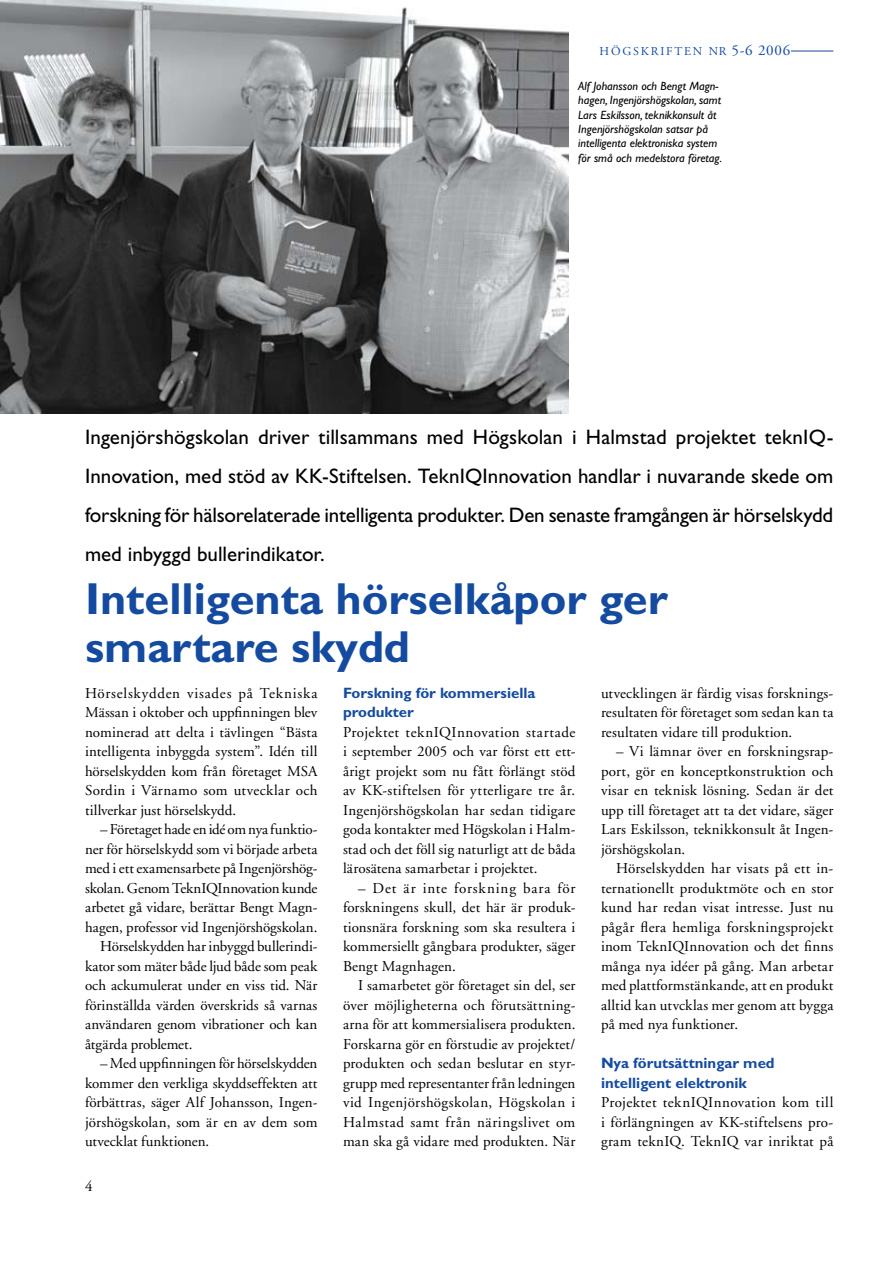
<style>
.page{position:relative;width:893px;height:1263px;background:#fff}
.page>*{position:absolute;margin:0;border:0;box-sizing:border-box;transform-origin:0 0}
.t1{font:700 45px/48px "Gill Sans";color:#144ba0}
.t2{font:21px/39px "Gill Sans";letter-spacing:-.005em;color:#000;text-align:justify}
.t3{font:15px/19.5px "Adobe Garamond";color:#000;text-align:justify}
.t4{font:700 15px/19.5px "Gill Sans";color:#144ba0}
.t5{font:italic 12px/14.4px "Gill Sans";color:#000}
.t6{font:12px "Adobe Garamond";letter-spacing:.15em;color:#144ba0}
.s1{font-size:15px}
</style>
<div class="page">
<hr style="left:85px;top:51px;width:748px;height:1px;background:#144ba0">
<div style="left:599px;top:44px;width:192px;height:20px;background:#fff"></div>
<div style="left:544px;top:28px;width:54px;height:62px;background:#fff"></div>
<img style="left:0;top:0;width:568px;height:414px">
<p class="t6" style="left:600px;top:44px;width:192px">HÖGSKRIFTEN NR <span class="s1">5-6 2006</span></p>
<p class="t5" style="left:578px;top:79px;width:145px">Alf Johansson och Bengt Magn&shy;hagen, Ingenjörshögskolan, samt<br>Lars Eskilsson, teknikkonsult åt<br>Ingenjörshögskolan satsar på intelligenta elektroniska system för små och medelstora företag.</p>
<p class="t2" style="left:85px;top:418px;width:750px">Ingenjörshögskolan driver tillsammans med Högskolan i Halmstad projektet teknIQ-Innovation, med stöd av KK-Stiftelsen. TeknIQInnovation handlar i nuvarande skede om forskning för hälsorelaterade intelligenta produkter. Den senaste framgången är hörselskydd med inbyggd bullerindikator.</p>
<h1 class="t1" style="left:85px;top:575px;width:584px">Intelligenta hörselkåpor ger smartare skydd</h1>
<p class="t4" style="left:343px;top:683px;width:194px">Forskning för kommersiella produkter</p>
<p class="t3" style="left:343px;top:722px;width:234px">Projektet teknIQInnovation startade i september 2005 och var först ett ett&shy;årigt projekt som nu fått förlängt stöd av KK-stiftelsen för ytterligare tre år.<br>Ingenjörshögskolan har sedan tidigare goda kontakter med Högskolan i Halm&shy;stad och det föll sig naturligt att de båda lärosätena samarbetar i projektet.</p>
<p class="t3" style="left:343px;top:878px;width:234px;text-indent:15px">– Det är inte forskning bara för forskningens skull, det här är produk&shy;tionsnära forskning som ska resultera i kommersiellt gångbara produkter, säger Bengt Magnhagen.</p>
<p class="t3" style="left:343px;top:976px;width:234px;text-indent:15px">I samarbetet gör företaget sin del, ser över möjligheterna och förutsättning&shy;arna för att kommersialisera produkten.<br>Forskarna gör en förstudie av projektet/ produkten och sedan beslutar en styr&shy;grupp med representanter från ledningen vid Ingenjörshögskolan, Högskolan i Halmstad samt från näringslivet om man ska gå vidare med produkten. När</p>
<p class="t3" style="left:85px;top:683px;width:234px">Hörselskydden visades på Tekniska Mässan i oktober och uppfinningen blev nominerad att delta i tävlingen “Bästa intelligenta inbyggda system”. Idén till hörselskydden kom från företaget MSA Sordin i Värnamo som utvecklar och tillverkar just hörselskydd.</p>
<p class="t3" style="left:100px;top:820px;width:219px">– Företaget hade en idé om nya funktio-</p>
<p class="t3" style="left:85px;top:839px;width:234px">ner för hörselskydd som vi började arbeta</p>
<p class="t3" style="left:85px;top:859px;width:234px">med i ett examensarbete på Ingenjörshög-</p>
<p class="t3" style="left:85px;top:878px;width:234px">skolan. Genom TeknIQInnovation kunde</p>
<p class="t3" style="left:85px;top:898px;width:234px">arbetet gå vidare, berättar Bengt Magn-</p>
<p class="t3" style="left:85px;top:917px;width:234px">hagen, professor vid Ingenjörshögskolan.</p>
<p class="t3" style="left:100px;top:937px;width:219px">Hörselskydden har inbyggd bullerindi-</p>
<p class="t3" style="left:85px;top:956px;width:234px">kator som mäter både ljud både som peak</p>
<p class="t3" style="left:85px;top:976px;width:234px">och ackumulerat under en viss tid. När</p>
<p class="t3" style="left:85px;top:995px;width:234px">förinställda värden överskrids så varnas</p>
<p class="t3" style="left:85px;top:1015px;width:234px">användaren genom vibrationer och kan</p>
<p class="t3" style="left:85px;top:1034px;width:109px">åtgärda problemet.</p>
<p class="t3" style="left:85px;top:1054px;width:234px;text-indent:15px">– Med uppfinningen för hörselskydden kommer den verkliga skyddseffekten att förbättras, säger Alf Johansson, Ingen&shy;jörshögskolan, som är en av dem som utvecklat funktionen.</p>
<p class="t3" style="left:601px;top:683px;width:234px">utvecklingen är färdig visas forsknings&shy;resultaten för företaget som sedan kan ta resultaten vidare till produktion.</p>
<p class="t3" style="left:601px;top:742px;width:234px;text-indent:15px">– Vi lämnar över en forskningsrap&shy;port, gör en konceptkonstruktion och visar en teknisk lösning. Sedan är det upp till företaget att ta det vidare, säger Lars Eskilsson, teknikkonsult åt Ingen&shy;jörshögskolan.</p>
<p class="t3" style="left:601px;top:859px;width:234px;text-indent:15px">Hörselskydden har visats på ett in&shy;ternationellt produktmöte och en stor kund har redan visat intresse. Just nu pågår flera hemliga forskningsprojekt inom TeknIQInnovation och det finns många nya idéer på gång. Man arbetar med plattformstänkande, att en produkt alltid kan utvcklas mer genom att bygga på med nya funktioner.</p>
<p class="t4" style="left:601px;top:1053px;width:175px">Nya förutsättningar med intelligent elektronik</p>
<p class="t3" style="left:601px;top:1093px;width:234px">Projektet teknIQInnovation kom till i förlängningen av KK-stiftelsens pro&shy;gram teknIQ. TeknIQ var inriktat på</p>
</div>
